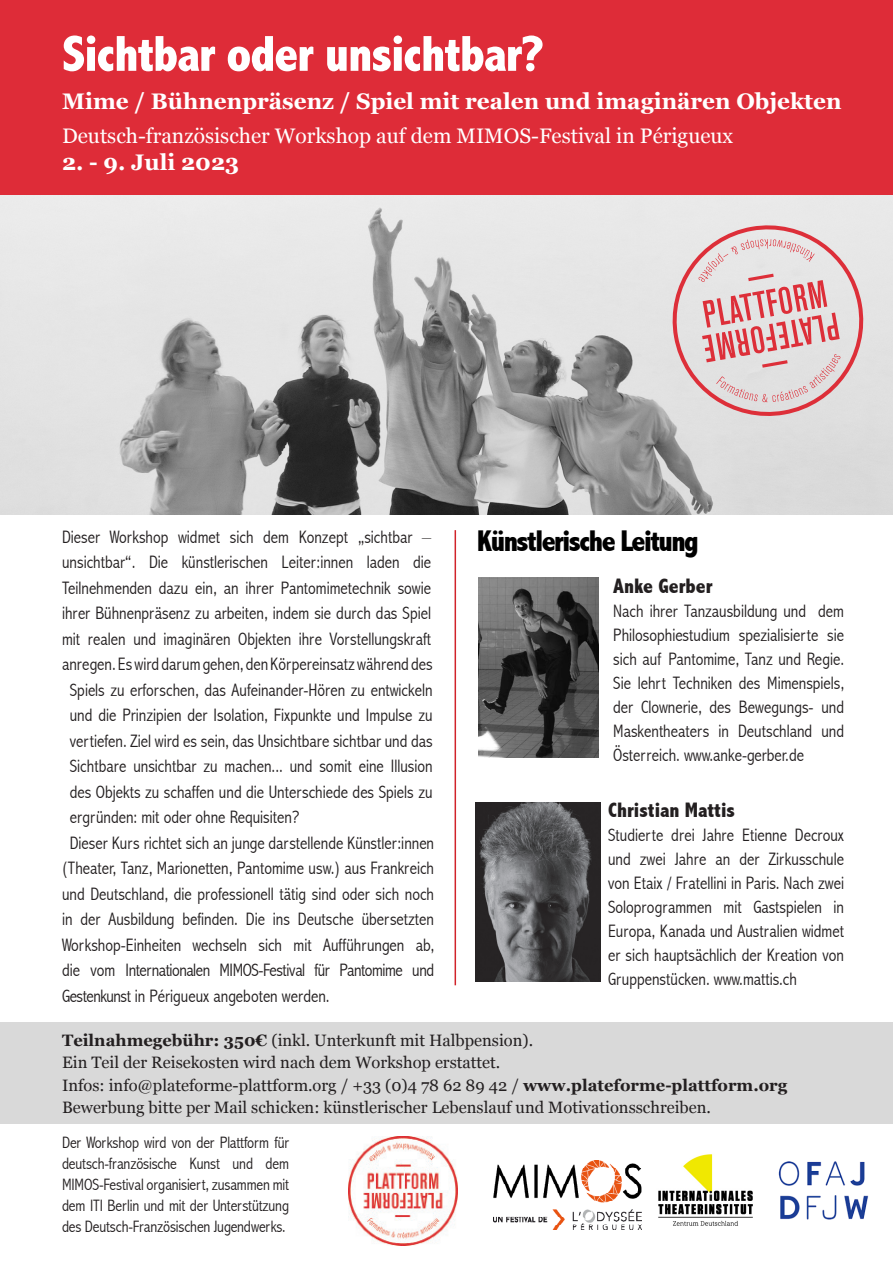
<style>
.page{position:relative;width:893px;height:1263px;background:#fff}
.page>*{position:absolute;margin:0;border:0;box-sizing:border-box;transform-origin:0 0}
.t1{font:800 condensed 51px "Abadi";letter-spacing:-.02em;color:#fff}
.t2{font:800 condensed 30px "Abadi";letter-spacing:-.05em;color:#000}
.t3{font:700 22.5px "Georgia";color:#fff}
.t4{font:21px "Georgia";color:#fff}
.t5{font:800 condensed 21px "Abadi";color:#231f20}
.t6{font:300 condensed 18px/24px "Abadi";color:#231f20;text-align:justify}
.t7{font:16.5px "Georgia";color:#231f20}
.t8{font:300 condensed 16.5px/21px "Abadi";letter-spacing:-.01em;color:#231f20;text-align:justify}
.s1{font-weight:700}
</style>
<div class="page">
<div style="left:0;top:1022px;width:893px;height:102px;background:#d9d9d9"></div>
<div style="left:0;top:0;width:893px;height:195px;background:#de2c38"></div>
<hr style="left:455px;top:530px;width:1px;height:455px;background:#d1232a">
<img style="left:778px;top:1161px;width:91px;height:59px">
<img style="left:0;top:195px;width:893px;height:319px">
<img style="left:479px;top:577px;width:119px;height:181px">
<svg style="left:665px;top:218px;width:206px;height:206px;background:#e2c8ca"></svg>
<img style="left:658px;top:1154px;width:95px;height:72px">
<img style="left:494px;top:1160px;width:148px;height:69px">
<img style="left:348px;top:1136px;width:109px;height:110px">
<img style="left:476px;top:803px;width:124px;height:178px">
<p class="t1" style="left:62px;top:24px;width:483px">Sichtbar oder unsichtbar?</p>
<p class="t3" style="left:62px;top:84px;width:781px">Mime / Bühnenpräsenz / Spiel mit realen und imaginären Objekten</p>
<p class="t4" style="left:62px;top:121px;width:673px">Deutsch-französischer Workshop auf dem MIMOS-Festival in Périgueux</p>
<p class="t3" style="left:62px;top:145px;width:179px">2. - 9. Juli 2023</p>
<p class="t6" style="left:62px;top:525px;width:371px">Dieser Workshop widmet sich dem Konzept „sichtbar –</p>
<p class="t6" style="left:62px;top:550px;width:371px">unsichtbar“. Die künstlerischen Leiter:innen laden die</p>
<p class="t6" style="left:62px;top:576px;width:371px">Teilnehmenden dazu ein, an ihrer Pantomimetechnik sowie</p>
<p class="t6" style="left:62px;top:601px;width:371px">ihrer Bühnenpräsenz zu arbeiten, indem sie durch das Spiel</p>
<p class="t6" style="left:62px;top:627px;width:371px">mit realen und imaginären Objekten ihre Vorstellungskraft</p>
<p class="t6" style="left:62px;top:652px;width:372px">anregen. Es wird darum gehen, den Körpereinsatz während des</p>
<p class="t6" style="left:70px;top:678px;width:364px">Spiels zu erforschen, das Aufeinander-Hören zu entwickeln</p>
<p class="t6" style="left:70px;top:703px;width:364px">und die Prinzipien der Isolation, Fixpunkte und Impulse zu</p>
<p class="t6" style="left:70px;top:729px;width:364px">vertiefen. Ziel wird es sein, das Unsichtbare sichtbar und das</p>
<p class="t6" style="left:70px;top:754px;width:364px">Sichtbare unsichtbar zu machen... und somit eine Illusion</p>
<p class="t6" style="left:70px;top:780px;width:364px">des Objekts zu schaffen und die Unterschiede des Spiels zu</p>
<p class="t6" style="left:70px;top:805px;width:231px">ergründen: mit oder ohne Requisiten?</p>
<p class="t6" style="left:62px;top:830px;width:374px;line-height:25.5px;text-indent:8px">Dieser Kurs richtet sich an junge darstellende Künstler:innen (Theater, Tanz, Marionetten, Pantomime usw.) aus Frankreich und Deutschland, die professionell tätig sind oder sich noch in der Ausbildung befinden. Die ins Deutsche übersetzten Workshop-Einheiten wechseln sich mit Aufführungen ab, die vom Internationalen MIMOS-Festival für Pantomime und Gestenkunst in Périgueux angeboten werden.</p>
<p class="t2" style="left:477px;top:523px;width:223px">Künstlerische Leitung</p>
<p class="t5" style="left:613px;top:573px;width:101px">Anke Gerber</p>
<p class="t6" style="left:613px;top:599px;width:232px">Nach ihrer Tanzausbildung und dem Philosophiestudium spezialisierte sie sich auf Pantomime, Tanz und Regie.<br>Sie lehrt Techniken des Mimenspiels, der Clownerie, des Bewegungs- und Maskentheaters in Deutschland und Österreich. www.anke-gerber.de</p>
<p class="t5" style="left:608px;top:798px;width:128px">Christian Mattis</p>
<p class="t6" style="left:608px;top:823px;width:238px">Studierte drei Jahre Etienne Decroux und zwei Jahre an der Zirkusschule von Etaix / Fratellini in Paris. Nach zwei Soloprogrammen mit Gastspielen in Europa, Kanada und Australien widmet er sich hauptsächlich der Kreation von Gruppenstücken. www.mattis.ch</p>
<p class="t7" style="left:62px;top:1028px;width:473px"><span class="s1">Teilnahmegebühr: 350€</span> (inkl. Unterkunft mit Halbpension).</p>
<p class="t7" style="left:62px;top:1050px;width:440px">Ein Teil der Reisekosten wird nach dem Workshop erstattet.</p>
<p class="t7" style="left:62px;top:1073px;width:727px">Infos: info@plateforme-plattform.org / +33 (0)4 78 62 89 42 / <span class="s1">www.plateforme-plattform.org</span></p>
<p class="t7" style="left:62px;top:1095px;width:650px">Bewerbung bitte per Mail schicken: künstlerischer Lebenslauf und Motivationsschreiben.</p>
<p class="t8" style="left:62px;top:1132px;width:228px">Der Workshop wird von der Plattform für deutsch-französische Kunst und dem MIMOS-Festival organisiert, zusammen mit dem ITI Berlin und mit der Unterstützung des Deutsch-Französischen Jugendwerks.</p>
</div>
